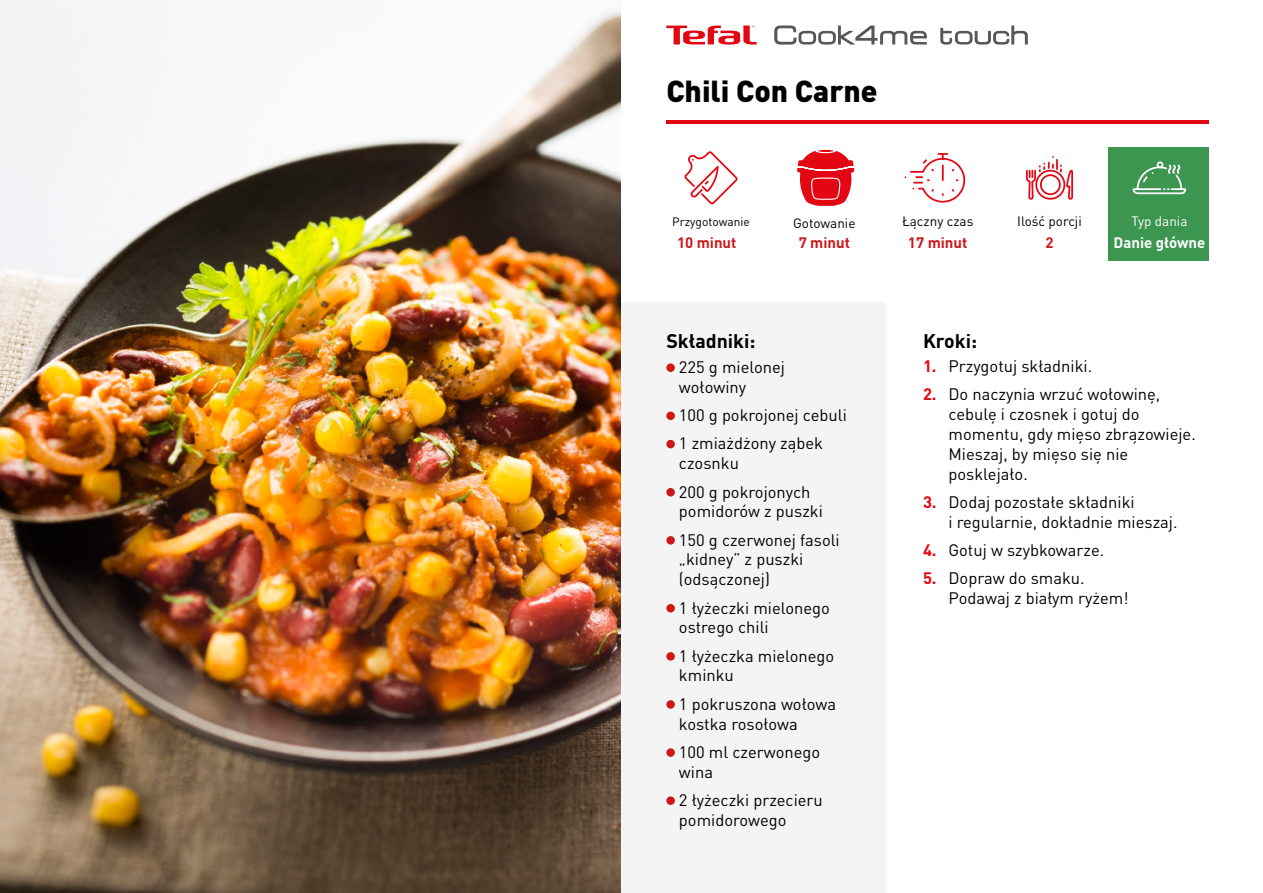
<style>
.page{position:relative;width:1263px;height:893px;background:#fff}
.page>*{position:absolute;margin:0;border:0;box-sizing:border-box;transform-origin:0 0}
.t1{font:900 30px "DIN Pro";color:#000}
.t2{font:700 19.5px "DIN Pro";color:#000}
.t3{font:16.5px/19.8px "DIN Pro";color:#000}
.t4{font:16.5px/19.8px "DIN Pro";color:#000}
.t5{font:700 15px "DIN Pro";color:#cd1719}
.t6{font:700 15px "DIN Pro";color:#fff}
.t7{font:13.5px "DIN Pro";color:#000}
.t8{font:13.5px "DIN Pro";color:#fff}
.t9{font:12px "DIN Pro";color:#000}
.s1{font-weight:700;color:#e30613}
</style>
<div class="page">
<div style="left:1108px;top:148px;width:101px;height:113px;background:#3d9650"></div>
<div style="left:621px;top:302px;width:265px;height:591px;background:#f5f4f4"></div>
<img style="left:0;top:0;width:621px;height:893px">
<svg style="left:666px;top:26px;width:91px;height:19px"></svg>
<svg style="left:774px;top:26px;width:153px;height:19px"></svg>
<svg style="left:940px;top:26px;width:88px;height:19px"></svg>
<hr style="left:666px;top:121px;width:543px;height:3px;background:#e30613">
<div style="left:666px;top:363px;width:9px;height:9px;background:#cd1719;border-radius:50%"></div>
<div style="left:666px;top:412px;width:9px;height:8px;background:#cd1719;border-radius:50%"></div>
<div style="left:666px;top:440px;width:9px;height:8px;background:#cd1719;border-radius:50%"></div>
<div style="left:666px;top:488px;width:9px;height:8px;background:#cd1719;border-radius:50%"></div>
<div style="left:666px;top:536px;width:9px;height:9px;background:#cd1719;border-radius:50%"></div>
<div style="left:666px;top:604px;width:9px;height:8px;background:#cd1719;border-radius:50%"></div>
<div style="left:666px;top:652px;width:9px;height:9px;background:#cd1719;border-radius:50%"></div>
<div style="left:666px;top:700px;width:9px;height:9px;background:#cd1719;border-radius:50%"></div>
<div style="left:666px;top:748px;width:9px;height:9px;background:#cd1719;border-radius:50%"></div>
<div style="left:666px;top:796px;width:9px;height:9px;background:#cd1719;border-radius:50%"></div>
<svg style="left:797px;top:149px;width:58px;height:57px"></svg>
<div style="left:815px;top:149px;width:21px;height:4px;border:1px solid #fff;border-radius:50%"></div>
<svg style="left:684px;top:151px;width:54px;height:54px"></svg>
<svg style="left:905px;top:153px;width:61px;height:50px"></svg>
<svg style="left:1025px;top:120px;width:49px;height:80px"></svg>
<svg style="left:1132px;top:161px;width:55px;height:34px"></svg>
<h1 class="t1" style="left:666px;top:66px;width:213px">Chili Con Carne</h1>
<p class="t7" style="left:793px;top:214px;width:64px">Gotowanie</p>
<p class="t7" style="left:902px;top:212px;width:73px">Łączny czas</p>
<p class="t7" style="left:1017px;top:212px;width:66px">Ilość porcji</p>
<p class="t9" style="left:672px;top:214px;width:79px">Przygotowanie</p>
<p class="t5" style="left:677px;top:230px;width:61px">10 minut</p>
<p class="t5" style="left:799px;top:230px;width:53px">7 minut</p>
<p class="t5" style="left:908px;top:230px;width:61px">17 minut</p>
<p class="t5" style="left:1045px;top:230px;width:10px">2</p>
<p class="t8" style="left:1131px;top:212px;width:57px">Typ dania</p>
<p class="t6" style="left:1113px;top:230px;width:93px">Danie główne</p>
<p class="t2" style="left:666px;top:324px;width:91px">Składniki:</p>
<p class="t2" style="left:923px;top:324px;width:56px">Kroki:</p>
<p class="t3" style="left:679px;top:356px;width:107px">225 g mielonej wołowiny</p>
<p class="t3" style="left:679px;top:400px;width:169px;line-height:28.3px">100 g pokrojonej cebuli<br>1 zmiażdżony ząbek</p>
<p class="t3" style="left:679px;top:448px;width:133px;line-height:28.3px">czosnku<br>200 g pokrojonych</p>
<p class="t3" style="left:679px;top:497px;width:162px;line-height:28.3px">pomidorów z puszki<br>150 g czerwonej fasoli</p>
<p class="t3" style="left:679px;top:549px;width:126px">„kidney” z puszki (odsączonej)</p>
<p class="t3" style="left:679px;top:597px;width:152px">1 łyżeczki mielonego ostrego chili</p>
<p class="t3" style="left:679px;top:645px;width:157px">1 łyżeczka mielonego kminku</p>
<p class="t3" style="left:679px;top:693px;width:159px">1 pokruszona wołowa kostka rosołowa</p>
<p class="t3" style="left:679px;top:741px;width:143px">100 ml czerwonego wina</p>
<p class="t3" style="left:679px;top:789px;width:145px">2 łyżeczki przecieru pomidorowego</p>
<p class="t4" style="left:923px;top:355px;width:171px"><span class="s1">1.</span> Przygotuj składniki.</p>
<p class="t4" style="left:948px;top:383px;width:249px;text-indent:-26px"><span class="s1">2.</span> Do naczynia wrzuć wołowinę, cebulę i czosnek i gotuj do momentu, gdy mięso zbrązowieje.<br>Mieszaj, by mięso się nie posklejało.</p>
<p class="t4" style="left:948px;top:490px;width:231px;text-indent:-26px"><span class="s1">3.</span> Dodaj pozostałe składniki<br>i regularnie, dokładnie mieszaj.</p>
<p class="t4" style="left:923px;top:539px;width:183px"><span class="s1">4.</span> Gotuj w szybkowarze.</p>
<p class="t4" style="left:948px;top:567px;width:182px;text-indent:-26px"><span class="s1">5.</span> Dopraw do smaku.<br>Podawaj z białym ryżem!</p>
</div>
